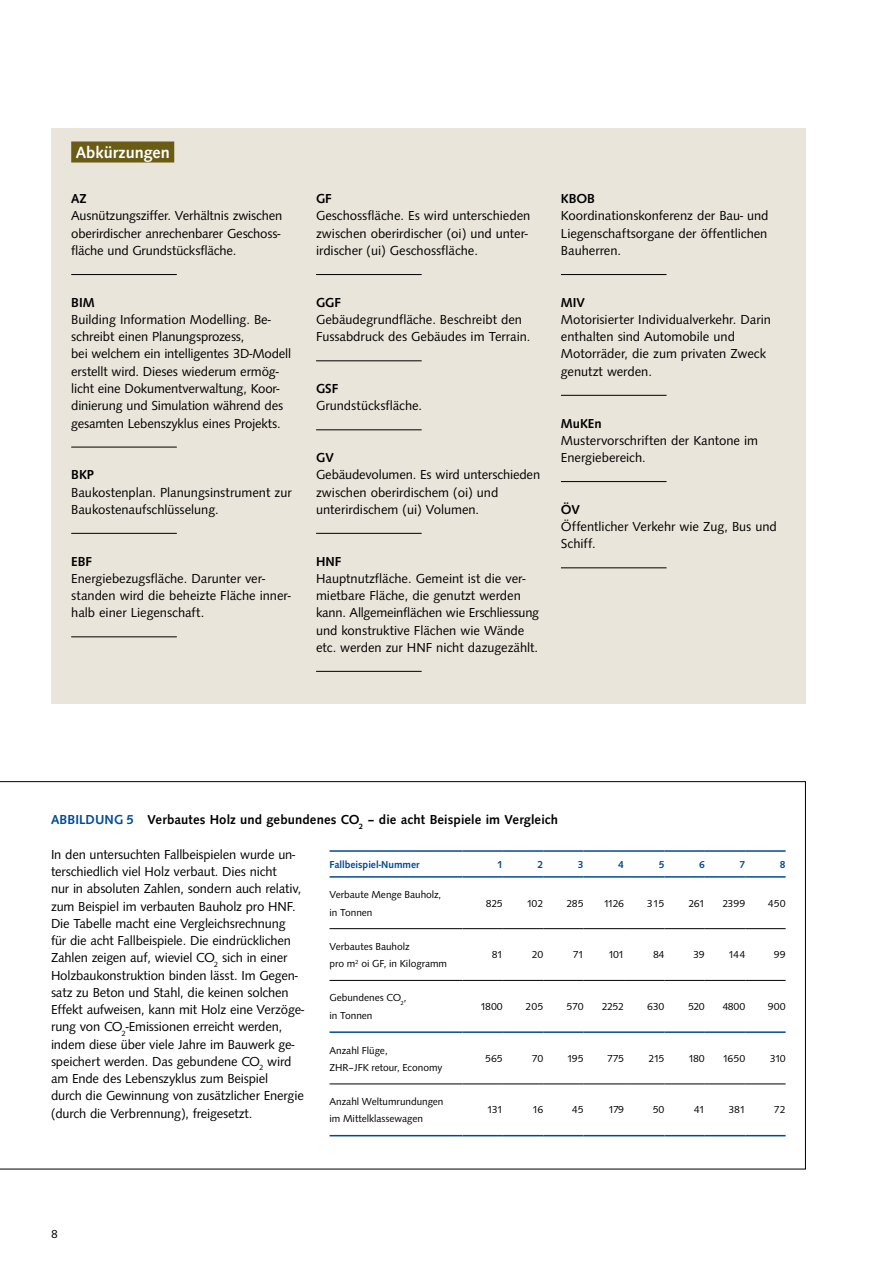
<style>
.page{position:relative;width:893px;height:1263px;background:#fff}
.page>*{position:absolute;margin:0;border:0;box-sizing:border-box;transform-origin:0 0}
.t1{font:500 16.8px "Syntax";color:#fff}
.t2{font:13.5px/17.2px "Syntax";letter-spacing:-.01em;color:#000}
.t3{font:500 13.5px "Syntax";letter-spacing:.01em;color:#000}
.t4{font:12px "Syntax";color:#000}
.t5{font:10.5px/17.2px "Syntax";color:#000}
.t6{font:500 10.5px "Syntax";color:#004b95}
.s1{color:#004b95}
</style>
<div class="page">
<svg style="left:0;top:781px;width:806px;height:388px"></svg>
<div style="left:51px;top:128px;width:755px;height:575px;background:#eae5da"></div>
<hr style="left:71px;top:274px;width:106px;height:1px;background:#000">
<hr style="left:71px;top:447px;width:106px;height:1px;background:#000">
<hr style="left:71px;top:533px;width:106px;height:1px;background:#000">
<hr style="left:71px;top:637px;width:106px;height:1px;background:#000">
<hr style="left:316px;top:274px;width:106px;height:1px;background:#000">
<hr style="left:316px;top:361px;width:106px;height:1px;background:#000">
<hr style="left:316px;top:430px;width:106px;height:1px;background:#000">
<hr style="left:316px;top:533px;width:106px;height:1px;background:#000">
<hr style="left:316px;top:671px;width:106px;height:1px;background:#000">
<hr style="left:561px;top:274px;width:105px;height:1px;background:#000">
<hr style="left:561px;top:395px;width:105px;height:1px;background:#000">
<hr style="left:561px;top:481px;width:105px;height:1px;background:#000">
<hr style="left:561px;top:568px;width:105px;height:1px;background:#000">
<div style="left:71px;top:141px;width:103px;height:21px;background:#6b5c15"></div>
<p class="t1" style="left:76px;top:143px;width:95px">Abkürzungen</p>
<p class="t3" style="left:71px;top:191px;width:17px">AZ</p>
<p class="t2" style="left:71px;top:207px;width:213px">Ausnützungsziffer. Verhältnis zwischen oberirdischer anrechenbarer Geschoss&shy;fläche und Grundstücksfläche.</p>
<p class="t3" style="left:71px;top:294px;width:25px">BIM</p>
<p class="t2" style="left:71px;top:311px;width:221px">Building Information Modelling. Be&shy;schreibt einen Planungsprozess,<br>bei welchem ein intelligentes 3D-Modell erstellt wird. Dieses wiederum ermög&shy;licht eine Dokumentverwaltung, Koor&shy;dinierung und Simulation während des gesamten Lebenszyklus eines Projekts.</p>
<p class="t3" style="left:71px;top:467px;width:24px">BKP</p>
<p class="t2" style="left:71px;top:483px;width:222px">Baukostenplan. Planungsinstrument zur<br>Baukostenaufschlüsselung.</p>
<p class="t3" style="left:71px;top:553px;width:22px">EBF</p>
<p class="t2" style="left:71px;top:570px;width:221px">Energiebezugsfläche. Darunter ver&shy;standen wird die beheizte Fläche inner&shy;halb einer Liegenschaft.</p>
<p class="t3" style="left:316px;top:191px;width:17px">GF</p>
<p class="t2" style="left:316px;top:207px;width:216px">Geschossfläche. Es wird unterschieden zwischen oberirdischer (oi) und unter&shy;irdischer (ui) Geschossfläche.</p>
<p class="t3" style="left:316px;top:294px;width:26px">GGF</p>
<p class="t2" style="left:316px;top:311px;width:216px">Gebäudegrundfläche. Beschreibt den<br>Fussabdruck des Gebäudes im Terrain.</p>
<p class="t3" style="left:316px;top:381px;width:23px">GSF</p>
<p class="t2" style="left:316px;top:397px;width:108px">Grundstücksfläche.</p>
<p class="t3" style="left:316px;top:450px;width:19px">GV</p>
<p class="t2" style="left:316px;top:466px;width:226px">Gebäudevolumen. Es wird unterschieden zwischen oberirdischem (oi) und unterirdischem (ui) Volumen.</p>
<p class="t3" style="left:316px;top:553px;width:27px">HNF</p>
<p class="t2" style="left:316px;top:570px;width:225px">Hauptnutzfläche. Gemeint ist die ver&shy;mietbare Fläche, die genutzt werden kann. Allgemeinflächen wie Erschliessung und konstruktive Flächen wie Wände etc. werden zur HNF nicht dazugezählt.</p>
<p class="t3" style="left:561px;top:191px;width:36px">KBOB</p>
<p class="t2" style="left:561px;top:207px;width:209px;text-align:justify">Koordinationskonferenz der Bau- und Liegenschaftsorgane der öffentlichen Bauherren.</p>
<p class="t3" style="left:561px;top:294px;width:25px">MIV</p>
<p class="t2" style="left:561px;top:311px;width:212px">Motorisierter Individualverkehr. Darin enthalten sind Automobile und<br>Motorräder, die zum privaten Zweck genutzt werden.</p>
<p class="t3" style="left:561px;top:415px;width:42px">MuKEn</p>
<p class="t2" style="left:561px;top:432px;width:199px">Mustervorschriften der Kantone im<br>Energiebereich.</p>
<p class="t3" style="left:561px;top:501px;width:20px">ÖV</p>
<p class="t2" style="left:561px;top:518px;width:217px">Öffentlicher Verkehr wie Zug, Bus und<br>Schiff.</p>
<p class="t3" style="left:51px;top:812px;width:509px"><span class="s1">ABBILDUNG 5</span> Verbautes Holz und gebundenes CO<sub>2</sub> – die acht Beispiele im Vergleich</p>
<p class="t2" style="left:51px;top:846px;width:255px">In den untersuchten Fallbeispielen wurde un&shy;terschiedlich viel Holz verbaut. Dies nicht<br>nur in absoluten Zahlen, sondern auch relativ, zum Beispiel im verbauten Bauholz pro HNF.<br>Die Tabelle macht eine Vergleichsrechnung für die acht Fallbeispiele. Die eindrücklichen Zahlen zeigen auf, wieviel CO<sub>2</sub> sich in einer Holzbaukonstruktion binden lässt. Im Gegen&shy;satz zu Beton und Stahl, die keinen solchen Effekt aufweisen, kann mit Holz eine Verzöge&shy;rung von CO<sub>2</sub>-Emissionen erreicht werden, indem diese über viele Jahre im Bauwerk ge&shy;speichert werden. Das gebundene CO<sub>2</sub> wird am Ende des Lebenszyklus zum Beispiel<br>durch die Gewinnung von zusätzlicher Energie (durch die Verbrennung), freigesetzt.</p>
<p class="t6" style="left:330px;top:858px;width:92px">Fallbeispiel-Nummer</p>
<p class="t6" style="left:497px;top:858px;width:7px">1</p>
<p class="t6" style="left:537px;top:858px;width:7px">2</p>
<p class="t6" style="left:578px;top:858px;width:7px">3</p>
<p class="t6" style="left:618px;top:858px;width:7px">4</p>
<p class="t6" style="left:659px;top:858px;width:7px">5</p>
<p class="t6" style="left:699px;top:858px;width:7px">6</p>
<p class="t6" style="left:739px;top:858px;width:7px">7</p>
<p class="t6" style="left:780px;top:858px;width:7px">8</p>
<p class="t5" style="left:330px;top:886px;width:113px">Verbaute Menge Bauholz, in Tonnen</p>
<p class="t5" style="left:486px;top:895px;width:19px">825</p>
<p class="t5" style="left:526px;top:895px;width:18px">102</p>
<p class="t5" style="left:566px;top:895px;width:19px">285</p>
<p class="t5" style="left:603px;top:895px;width:22px">1126</p>
<p class="t5" style="left:647px;top:895px;width:19px">315</p>
<p class="t5" style="left:688px;top:895px;width:18px">261</p>
<p class="t5" style="left:722px;top:895px;width:24px">2399</p>
<p class="t5" style="left:768px;top:895px;width:19px">450</p>
<p class="t5" style="left:330px;top:938px;width:119px">Verbautes Bauholz<br>pro m<sup>2</sup> oi GF, in Kilogramm</p>
<p class="t5" style="left:492px;top:946px;width:12px">81</p>
<p class="t5" style="left:532px;top:946px;width:13px">20</p>
<p class="t5" style="left:573px;top:946px;width:12px">71</p>
<p class="t5" style="left:608px;top:946px;width:17px">101</p>
<p class="t5" style="left:653px;top:946px;width:13px">84</p>
<p class="t5" style="left:693px;top:946px;width:13px">39</p>
<p class="t5" style="left:728px;top:946px;width:19px">144</p>
<p class="t5" style="left:774px;top:946px;width:13px">99</p>
<p class="t5" style="left:330px;top:989px;width:79px">Gebundenes CO<sub>2</sub>, in Tonnen</p>
<p class="t5" style="left:480px;top:998px;width:24px">1800</p>
<p class="t5" style="left:526px;top:998px;width:19px">205</p>
<p class="t5" style="left:567px;top:998px;width:19px">570</p>
<p class="t5" style="left:602px;top:998px;width:24px">2252</p>
<p class="t5" style="left:647px;top:998px;width:19px">630</p>
<p class="t5" style="left:688px;top:998px;width:18px">520</p>
<p class="t5" style="left:722px;top:998px;width:24px">4800</p>
<p class="t5" style="left:768px;top:998px;width:19px">900</p>
<p class="t5" style="left:330px;top:1042px;width:114px">Anzahl Flüge,<br>ZHR–JFK retour, Economy</p>
<p class="t5" style="left:485px;top:1050px;width:19px">565</p>
<p class="t5" style="left:532px;top:1050px;width:13px">70</p>
<p class="t5" style="left:567px;top:1050px;width:18px">195</p>
<p class="t5" style="left:607px;top:1050px;width:18px">775</p>
<p class="t5" style="left:648px;top:1050px;width:17px">215</p>
<p class="t5" style="left:688px;top:1050px;width:18px">180</p>
<p class="t5" style="left:722px;top:1050px;width:24px">1650</p>
<p class="t5" style="left:770px;top:1050px;width:17px">310</p>
<p class="t5" style="left:330px;top:1093px;width:115px">Anzahl Weltumrundungen im Mittelklassewagen</p>
<p class="t5" style="left:487px;top:1101px;width:17px">131</p>
<p class="t5" style="left:532px;top:1101px;width:12px">16</p>
<p class="t5" style="left:572px;top:1101px;width:13px">45</p>
<p class="t5" style="left:608px;top:1101px;width:17px">179</p>
<p class="t5" style="left:653px;top:1101px;width:13px">50</p>
<p class="t5" style="left:694px;top:1101px;width:12px">41</p>
<p class="t5" style="left:729px;top:1101px;width:18px">381</p>
<p class="t5" style="left:774px;top:1101px;width:13px">72</p>
<p class="t4" style="left:51px;top:1227px;width:8px">8</p>
</div>
